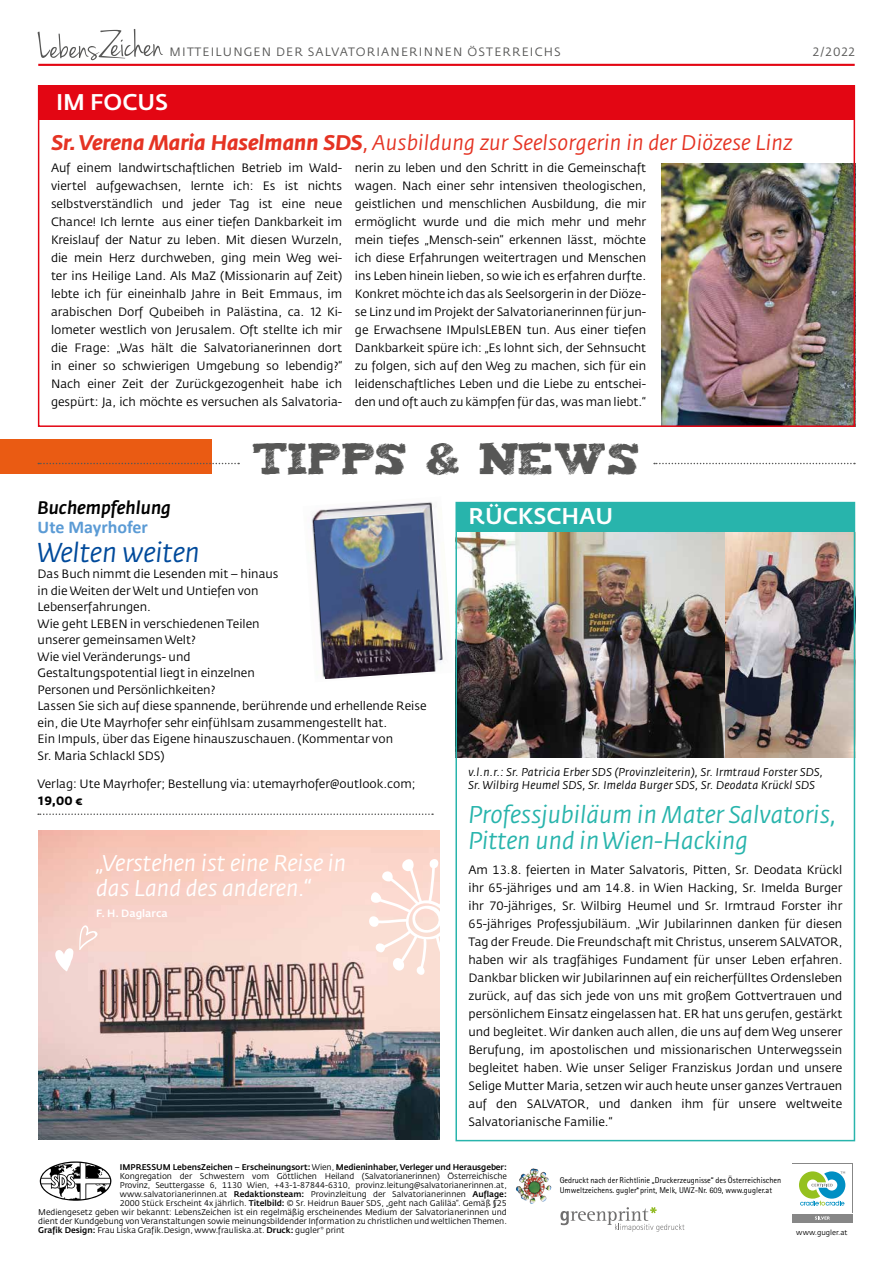
<style>
.page{position:relative;width:893px;height:1263px;background:#fff}
.page>*{position:absolute;margin:0;border:0;box-sizing:border-box;transform-origin:0 0}
.t1{font:36px "Tiza";color:#575756}
.t2{font:italic 27px "Fedra Sans CEVA";color:#004a9b}
.t3{font:italic 24px/25.5px "Fedra Sans CEVA";color:#28b4ac}
.t4{font:22.5px/25.5px "Fedra Sans CEVA Book Italic TF";color:#fff}
.t5{font:22.5px "Fedra Sans CEVA Medium TF";color:#fff}
.t6{font:21px "Fedra Sans CEVA Book Italic TF";letter-spacing:.01em;color:#e53323}
.t7{font:18px "Fedra Sans CEVA Medium Italic TF";color:#000}
.t8{font:700 18px "Calibri";color:#5b9bd5}
.t9{font:12px/18px "Fedra Sans CEVA";color:#000;text-align:justify}
.t10{font:12px/18px "Fedra Sans CEVA Book TF";color:#000;text-align:justify}
.t11{font:12px "Fedra Sans CEVA";letter-spacing:.1em;color:#575756}
.t12{font:700 12px "Fedra Sans CEVA";color:#000}
.t13{font:italic 11.25px/13.5px "Fedra Sans CEVA";letter-spacing:.02em;color:#000}
.t14{font:500 10.5px "Fedra Sans CEVA";color:#fff}
.t15{font:8.4px/10.2px "Agfa Rotis Sans Serif";color:#000}
.t16{font:8.25px "Fedra Sans CEVA Book TF";color:#000}
.t17{font:8.25px "Fedra Sans CEVA Medium TF";letter-spacing:-.01em;color:#000}
.t18{font:7.2px "Fedra Sans CEVA Book TF";color:#000}
.s1{font-family:"Fedra Sans CEVA";font-weight:700;font-style:italic}
.s2{font-family:"Fedra Sans CEVA Book TF"}
.s3{font-family:"Fedra Sans CEVA Medium TF"}
</style>
<div class="page">
<img style="left:725px;top:532px;width:127px;height:225px">
<img style="left:458px;top:532px;width:267px;height:225px">
<div style="left:0;top:439px;width:211px;height:35px;background:#ea5b13"></div>
<hr style="left:38px;top:64px;width:817px;height:2px;background:#e30613">
<svg style="left:38px;top:463px;width:201px;height:1px"></svg>
<svg style="left:654px;top:463px;width:201px;height:1px"></svg>
<svg style="left:38px;top:29px;width:125px;height:31px"></svg>
<div style="left:38px;top:85px;width:817px;height:34px;background:#e30613"></div>
<svg style="left:40px;top:1161px;width:71px;height:40px"></svg>
<svg style="left:526px;top:1168px;width:8px;height:11px"></svg>
<svg style="left:560px;top:1207px;width:124px;height:25px"></svg>
<div style="left:792px;top:1214px;width:61px;height:8px;background:#878787"></div>
<svg style="left:852px;top:1164px;width:1px;height:49px"></svg>
<svg style="left:815px;top:1216px;width:15px;height:3px"></svg>
<svg style="left:799px;top:1171px;width:46px;height:34px"></svg>
<svg style="left:38px;top:813px;width:395px;height:2px"></svg>
<img style="left:662px;top:164px;width:190px;height:260px">
<img style="left:38px;top:830px;width:402px;height:310px">
<div style="left:38px;top:85px;width:817px;height:342px;border:2px solid #e30613"></div>
<svg style="left:368px;top:857px;width:72px;height:121px"></svg>
<svg style="left:55px;top:948px;width:18px;height:23px"></svg>
<svg style="left:79px;top:925px;width:19px;height:25px"></svg>
<img style="left:311px;top:502px;width:132px;height:162px">
<img style="left:314px;top:513px;width:122px;height:166px">
<div style="left:456px;top:502px;width:398px;height:29px;background:#28b4ac"></div>
<p class="t11" style="left:170px;top:44px;width:393px">MITTEILUNGEN DER SALVATORIANERINNEN ÖSTERREICHS</p>
<p class="t11" style="left:813px;top:44px;width:43px">2/2022</p>
<h3 class="t5" style="left:56px;top:88px;width:114px">IM FOCUS</h3>
<h3 class="t6" style="left:52px;top:129px;width:742px"><span class="s1">Sr. Verena Maria Haselmann SDS</span>, Ausbildung zur Seelsorgerin in der Diözese Linz</h3>
<p class="t9" style="left:51px;top:159px;width:293px">Auf einem landwirtschaftlichen Betrieb im Wald&shy;viertel aufgewachsen, lernte ich: Es ist nichts selbstverständlich und jeder Tag ist eine neue Chance! Ich lernte aus einer tiefen Dankbarkeit im Kreislauf der Natur zu leben. Mit diesen Wurzeln, die mein Herz durchweben, ging mein Weg wei&shy;ter ins Heilige Land. Als MaZ (Missionarin auf Zeit) lebte ich für eineinhalb Jahre in Beit Emmaus, im arabischen Dorf Qubeibeh in Palästina, ca. 12 Ki&shy;lometer westlich von Jerusalem. Oft stellte ich mir die Frage: „Was hält die Salvatorianerinnen dort in einer so schwierigen Umgebung so lebendig?“ Nach einer Zeit der Zurückgezogenheit habe ich gespürt: Ja, ich möchte es versuchen als Salvatoria-</p>
<p class="t9" style="left:355px;top:159px;width:293px">nerin zu leben und den Schritt in die Gemeinschaft wagen. Nach einer sehr intensiven theologischen, geistlichen und menschlichen Ausbildung, die mir ermöglicht wurde und die mich mehr und mehr mein tiefes „Mensch-sein“ erkennen lässt, möchte ich diese Erfahrungen weitertragen und Menschen ins Leben hinein lieben, so wie ich es erfahren durfte.<br>Konkret möchte ich das als Seelsorgerin in der Diöze&shy;se Linz und im Projekt der Salvatorianerinnen für jun&shy;ge Erwachsene IMpulsLEBEN tun. Aus einer tiefen Dankbarkeit spüre ich: „Es lohnt sich, der Sehnsucht zu folgen, sich auf den Weg zu machen, sich für ein leidenschaftliches Leben und die Liebe zu entschei&shy;den und oft auch zu kämpfen für das, was man liebt.“</p>
<h1 class="t1" style="left:253px;top:430px;width:389px">TIPPS &amp; NEWS</h1>
<h3 class="t7" style="left:38px;top:497px;width:135px">Buchempfehlung</h3>
<h3 class="t8" style="left:38px;top:515px;width:112px">Ute Mayrhofer</h3>
<h2 class="t2" style="left:38px;top:535px;width:164px">Welten weiten</h2>
<p class="t9" style="left:38px;top:566px;width:390px;line-height:16.5px;text-align:left">Das Buch nimmt die Lesenden mit – hinaus<br>in die Weiten der Welt und Untiefen von<br>Lebenserfahrungen.<br>Wie geht LEBEN in verschiedenen Teilen<br>unserer gemeinsamen Welt?<br>Wie viel Veränderungs- und<br>Gestaltungspotential liegt in einzelnen<br>Personen und Persönlichkeiten?<br>Lassen Sie sich auf diese spannende, berührende und erhellende Reise ein, die Ute Mayrhofer sehr einfühlsam zusammengestellt hat.<br>Ein Impuls, über das Eigene hinauszuschauen. (Kommentar von<br>Sr. Maria Schlackl SDS)</p>
<p class="t9" style="left:38px;top:775px;width:380px">Verlag: Ute Mayrhofer; Bestellung via: utemayrhofer@outlook.com;</p>
<p class="t12" style="left:38px;top:793px;width:47px">19,00 €</p>
<h3 class="t4" style="left:96px;top:850px;width:252px">„Verstehen ist eine Reise in das Land des anderen.“</h3>
<p class="t14" style="left:96px;top:907px;width:73px">F. H. Daglarca</p>
<h3 class="t5" style="left:468px;top:502px;width:146px">RÜCKSCHAU</h3>
<p class="t13" style="left:468px;top:765px;width:356px">v.l.n.r.: Sr. Patricia Erber SDS (Provinzleiterin), Sr. Irmtraud Forster SDS,<br>Sr. Wilbirg Heumel SDS, Sr. Imelda Burger SDS, Sr. Deodata Krückl SDS</p>
<h3 class="t3" style="left:468px;top:802px;width:370px">Professjubiläum in Mater Salvatoris,<br>Pitten und in Wien-Hacking</h3>
<p class="t10" style="left:468px;top:861px;width:375px">Am 13.8. feierten in Mater Salvatoris, Pitten, Sr. Deodata Krückl ihr 65-jähriges und am 14.8. in Wien Hacking, Sr. Imelda Burger ihr 70-jähriges, Sr. Wilbirg Heumel und Sr. Irmtraud Forster ihr 65-jähriges Professjubiläum. „Wir Jubilarinnen danken für diesen Tag der Freude. Die Freundschaft mit Christus, unserem SALVATOR, haben wir als tragfähiges Fundament für unser Leben erfahren.<br>Dankbar blicken wir Jubilarinnen auf ein reicherfülltes Ordensleben zurück, auf das sich jede von uns mit großem Gottvertrauen und persönlichem Einsatz eingelassen hat. ER hat uns gerufen, gestärkt und begleitet. Wir danken auch allen, die uns auf dem Weg unserer Berufung, im apostolischen und missionarischen Unterwegssein begleitet haben. Wie unser Seliger Franziskus Jordan und unsere Selige Mutter Maria, setzen wir auch heute unser ganzes Vertrauen auf den SALVATOR, und danken ihm für unsere weltweite Salvatorianische Familie.“</p>
<p class="t17" style="left:120px;top:1161px;width:388px">IMPRESSUM LebensZeichen – Erscheinungsort: <span class="s2">Wien,</span> Medieninhaber, Verleger und Herausgeber:</p>
<p class="t16" style="left:120px;top:1170px;width:388px">Kongregation der Schwestern vom Göttlichen Heiland (Salvatorianerinnen) Österreichische</p>
<p class="t16" style="left:120px;top:1179px;width:389px">Provinz, Seuttergasse 6, 1130 Wien, +43-1-87844-6310, provinz.leitung@salvatorianerinnen.at,</p>
<p class="t16" style="left:120px;top:1188px;width:388px">www.salvatorianerinnen.at <span class="s3">Redaktionsteam:</span> Provinzleitung der Salvatorianerinnen <span class="s3">Auflage:</span></p>
<p class="t16" style="left:120px;top:1197px;width:388px">2000 Stück Erscheint 4x jährlich. <span class="s3">Titelbild:</span> © Sr. Heidrun Bauer SDS, „geht nach Galiläa“. Gemäß §25</p>
<p class="t16" style="left:38px;top:1206px;width:470px">Mediengesetz geben wir bekannt: LebensZeichen ist ein regelmäßig erscheinendes Medium der Salvatorianerinnen und</p>
<p class="t16" style="left:38px;top:1215px;width:470px">dient der Kundgebung von Veranstaltungen sowie meinungsbildender Information zu christlichen und weltlichen Themen.</p>
<p class="t16" style="left:38px;top:1224px;width:308px"><span class="s3">Grafik Design:</span> Frau Liska Grafik.Design, www.frauliska.at. <span class="s3">Druck:</span> gugler* print</p>
<p class="t15" style="left:560px;top:1175px;width:223px">Gedruckt nach der Richtlinie „Druckerzeugnisse“ des Österreichischen<br>Umweltzeichens. gugler*print, Melk, UWZ-Nr. 609, www.gugler.at</p>
<p class="t18" style="left:796px;top:1228px;width:53px">www.gugler.at</p>
</div>
